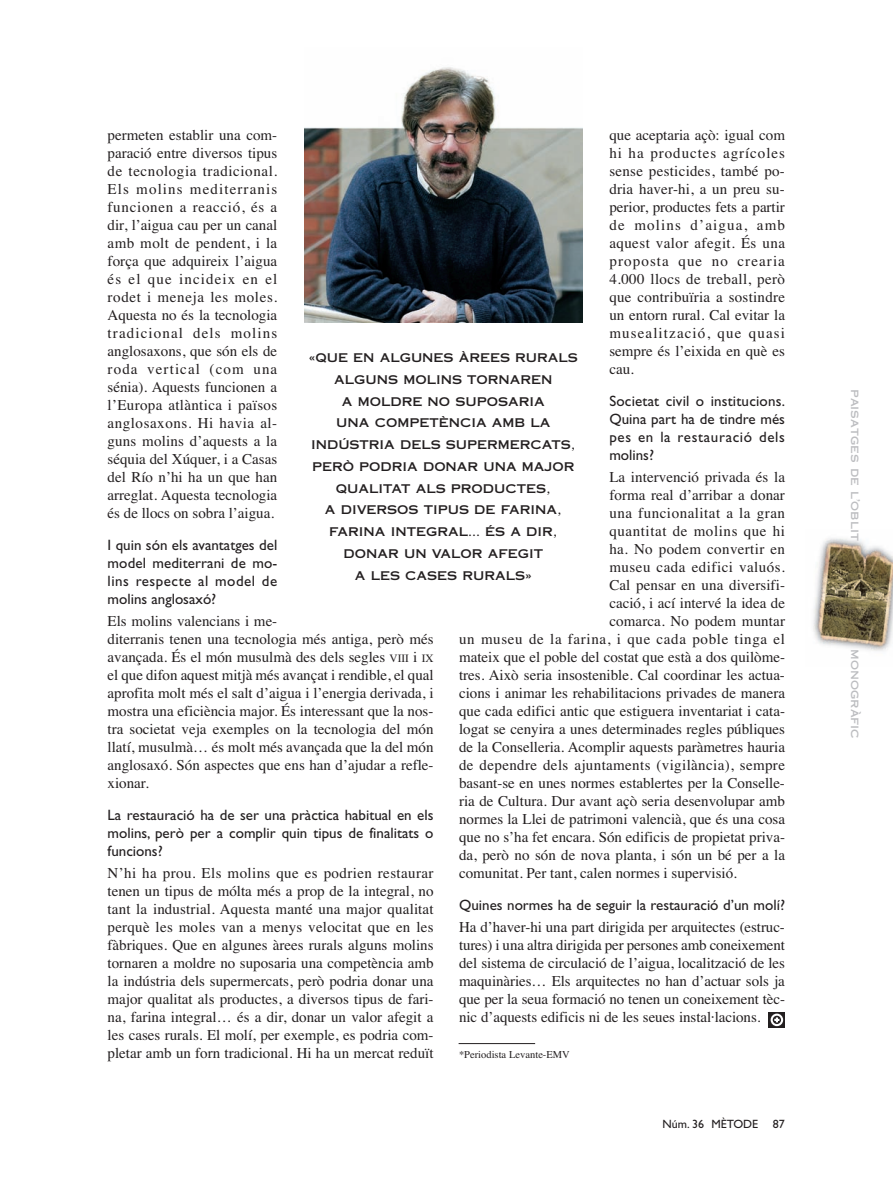
<style>
.page{position:relative;width:893px;height:1191px;background:#fff}
.page>*{position:absolute;margin:0;border:0;box-sizing:border-box;transform-origin:0 0}
.t1{font:15px/18px "Times";color:#231f20;text-align:justify}
.t2{font:15px/18px "Gill Sans";color:#231f20;text-align:justify}
.t3{font:15px "Times";letter-spacing:.025em;color:#231f20}
.t4{font:15px "Times";letter-spacing:.035em;color:#231f20}
.t5{font:15px "Times";letter-spacing:.045em;color:#231f20}
.t6{font:15px "Times";letter-spacing:.04em;color:#231f20}
.t7{font:12px/21.8px "Copperplate Thirty One AB";color:#231f20;text-align:center}
.t8{font:12px "Copperplate Thirty One AB";color:#bcbdc0}
.t9{font:12px "Gill Sans";color:#231f20}
.t10{font:10.5px "Times";color:#231f20}
.s1{font-size:11.25px}
</style>
<div class="page">
<img style="left:304px;top:67px;width:278px;height:255px">
<svg style="left:769px;top:1012px;width:16px;height:15px"></svg>
<div style="left:771px;top:1013px;width:12px;height:13px;border:2px solid #fff;border-radius:50%"></div>
<svg style="left:774px;top:1017px;width:6px;height:5px"></svg>
<hr style="left:459px;top:1043px;width:76px;height:1px;background:#231f20">
<img style="left:813px;top:538px;width:80px;height:113px">
<p class="t1" style="left:108px;top:127px;width:171px">permeten establir una com&shy;paració entre diversos tipus de tecnologia tradicional.<br>Els molins mediterranis funcionen a reacció, és a dir, l’aigua cau per un canal amb molt de pendent, i la força que adquireix l’aigua és el que incideix en el rodet i meneja les moles.<br>Aquesta no és la tecnologia tradicional dels molins anglosaxons, que són els de roda vertical (com una sénia). Aquests funcionen a l’Europa atlàntica i països anglosaxons. Hi havia al&shy;guns molins d’aquests a la séquia del Xúquer, i a Casas del Río n’hi ha un que han arreglat. Aquesta tecnologia és de llocs on sobra l’aigua.</p>
<p class="t2" style="left:108px;top:537px;width:171px">I quin són els avantatges del model mediterrani de mo&shy;lins respecte al model de molins anglosaxó?</p>
<p class="t1" style="left:108px;top:613px;width:327px;text-align:left">Els molins valencians i me-<br>diterranis tenen una tecnologia més antiga, però més avançada. És el món musulmà des dels segles <span class="s1">VIII</span> i <span class="s1">IX </span>el que difon aquest mitjà més avançat i rendible, el qual aprofita molt més el salt d’aigua i l’energia derivada, i mostra una eficiència major. És interessant que la nos&shy;tra societat veja exemples on la tecnologia del món llatí, musulmà… és molt més avançada que la del món anglosaxó. Són aspectes que ens han d’ajudar a refle&shy;xionar.</p>
<p class="t2" style="left:108px;top:807px;width:327px">La restauració ha de ser una pràctica habitual en els molins, però per a complir quin tipus de finalitats o funcions?</p>
<p class="t1" style="left:108px;top:865px;width:327px">N’hi ha prou. Els molins que es podrien restaurar tenen un tipus de mólta més a prop de la integral, no tant la industrial. Aquesta manté una major qualitat perquè les moles van a menys velocitat que en les fàbriques. Que en algunes àrees rurals alguns molins tornaren a moldre no suposaria una competència amb la indústria dels supermercats, però podria donar una major qualitat als productes, a diversos tipus de fari&shy;na, farina integral… és a dir, donar un valor afegit a les cases rurals. El molí, per exemple, es podria com&shy;pletar amb un forn tradicional. Hi ha un mercat reduït</p>
<p class="t1" style="left:609px;top:127px;width:177px">que aceptaria açò: igual com hi ha productes agrícoles sense pesticides, també po&shy;dria haver-hi, a un preu su&shy;perior, productes fets a partir de molins d’aigua, amb aquest valor afegit. És una proposta que no crearia 4.000 llocs de treball, però que contribuïria a sostindre un entorn rural. Cal evitar la musealització, que quasi sempre és l’eixida en què es cau.</p>
<p class="t2" style="left:609px;top:393px;width:177px">Societat civil o institucions.<br>Quina part ha de tindre més pes en la restauració dels molins?</p>
<p class="t1" style="left:609px;top:469px;width:177px">La intervenció privada és la</p>
<p class="t1" style="left:609px;top:487px;width:177px">forma real d’arribar a donar</p>
<p class="t4" style="left:609px;top:507px;width:177px">una funcionalitat a la gran</p>
<p class="t6" style="left:609px;top:525px;width:177px">quantitat de molins que hi</p>
<p class="t3" style="left:609px;top:543px;width:177px">ha. No podem convertir en</p>
<p class="t4" style="left:609px;top:561px;width:177px">museu cada edifici valuós.</p>
<p class="t1" style="left:609px;top:577px;width:177px">Cal pensar en una diversifi-</p>
<p class="t1" style="left:609px;top:595px;width:177px">cació, i ací intervé la idea de</p>
<p class="t1" style="left:609px;top:613px;width:177px">comarca. No podem muntar</p>
<p class="t5" style="left:459px;top:633px;width:327px">un museu de la farina, i que cada poble tinga el</p>
<p class="t1" style="left:459px;top:649px;width:327px">mateix que el poble del costat que està a dos quilòme-</p>
<p class="t1" style="left:459px;top:667px;width:327px">tres. Això seria insostenible. Cal coordinar les actua-</p>
<p class="t1" style="left:459px;top:685px;width:327px">cions i animar les rehabilitacions privades de manera</p>
<p class="t1" style="left:459px;top:703px;width:327px">que cada edifici antic que estiguera inventariat i cata-</p>
<p class="t1" style="left:459px;top:721px;width:327px">logat se cenyira a unes determinades regles públiques</p>
<p class="t1" style="left:459px;top:739px;width:327px">de la Conselleria. Acomplir aquests paràmetres hauria</p>
<p class="t3" style="left:459px;top:759px;width:327px">de dependre dels ajuntaments (vigilància), sempre</p>
<p class="t1" style="left:459px;top:775px;width:327px">basant-se en unes normes establertes per la Conselle-</p>
<p class="t1" style="left:459px;top:793px;width:327px">ria de Cultura. Dur avant açò seria desenvolupar amb</p>
<p class="t1" style="left:459px;top:811px;width:327px">normes la Llei de patrimoni valencià, que és una cosa</p>
<p class="t1" style="left:459px;top:829px;width:327px">que no s’ha fet encara. Són edificis de propietat priva-</p>
<p class="t1" style="left:459px;top:847px;width:327px">da, però no són de nova planta, i són un bé per a la</p>
<p class="t1" style="left:459px;top:865px;width:279px">comunitat. Per tant, calen normes i supervisió.</p>
<p class="t2" style="left:459px;top:897px;width:327px">Quines normes ha de seguir la restauració d’un molí?</p>
<p class="t1" style="left:459px;top:919px;width:327px">Ha d’haver-hi una part dirigida per arquitectes (estruc&shy;tures) i una altra dirigida per persones amb coneixement del sistema de circulació de l’aigua, localització de les maquinàries… Els arquitectes no han d’actuar sols ja que per la seua formació no tenen un coneixement tèc&shy;nic d’aquests edificis ni de les seues instal·lacions.</p>
<p class="t10" style="left:459px;top:1051px;width:112px">*Periodista Levante-EMV</p>
<p class="t7" style="left:309px;top:347px;width:271px">«QUE EN ALGUNES ÀREES RURALS<br>ALGUNS MOLINS TORNAREN<br>A MOLDRE NO SUPOSARIA<br>UNA COMPETÈNCIA AMB LA<br>INDÚSTRIA DELS SUPERMERCATS,<br>PERÒ PODRIA DONAR UNA MAJOR<br>QUALITAT ALS PRODUCTES,<br>A DIVERSOS TIPUS DE FARINA,<br>FARINA INTEGRAL… ÉS A DIR,<br>DONAR UN VALOR AFEGIT<br>A LES CASES RURALS»</p>
<p class="t9" style="left:662px;top:1120px;width:124px">Núm. 36 MÈTODE 87</p>
<p class="t8" style="left:862px;top:389px;width:153px;rotate:90deg">paisatges de l’oblit</p>
<p class="t8" style="left:862px;top:649px;width:91px;rotate:90deg">monogràfic</p>
</div>
